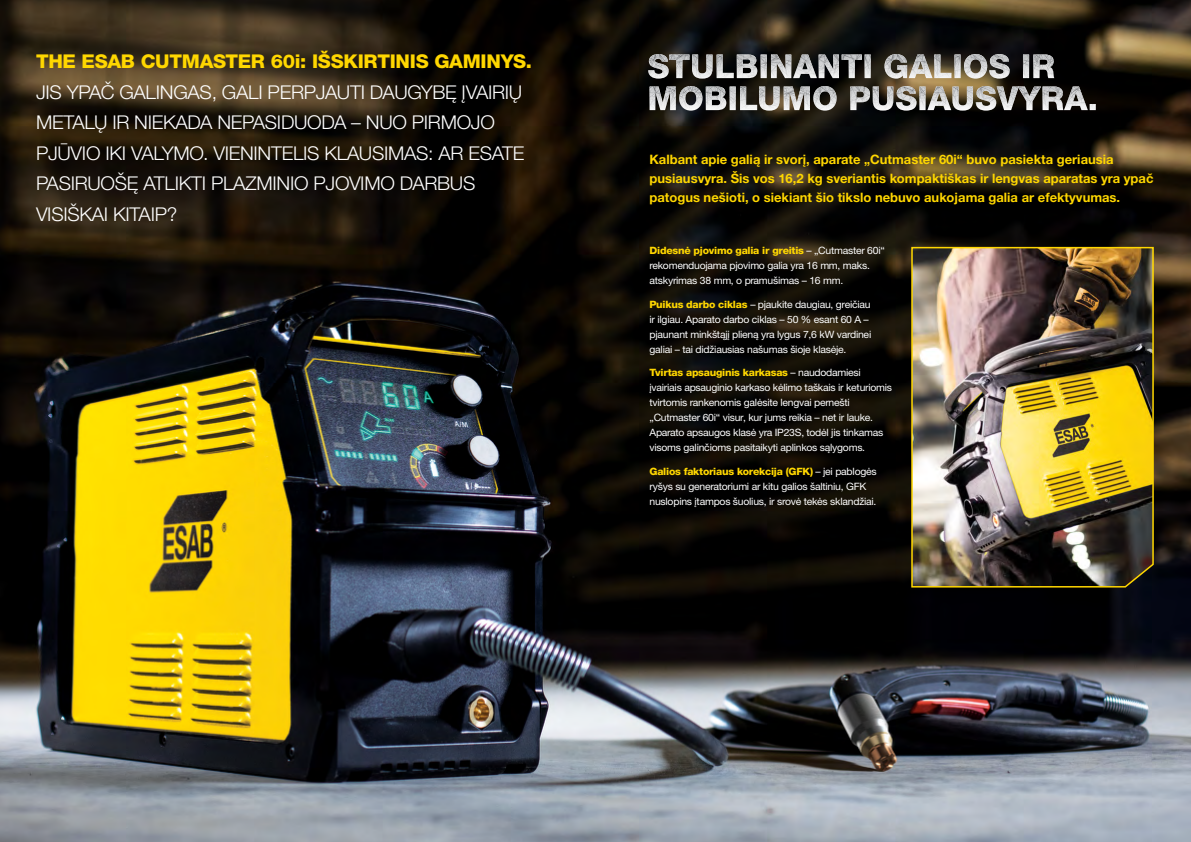
<style>
.page{position:relative;width:1191px;height:842px;background:#fff}
.page>*{position:absolute;margin:0;border:0;box-sizing:border-box;transform-origin:0 0}
.t1{font:300 19px/30.5px "Helvetica Neue LTW1 G";letter-spacing:-.015em;color:#fff}
.t2{font:800 19px "Helvetica Neue LTW1 G";letter-spacing:-.015em;color:#ffd700}
.t3{font:700 13px/19px "Helvetica Neue LTW1 G";color:#ffd700}
.t4{font:10.1px/15px "Helvetica Neue LTW1 G";letter-spacing:-.025em;color:#fff}
.s1{font-weight:800;color:#ffd700}
</style>
<div class="page">
<img style="left:0;top:0;width:1191px;height:842px">
<img style="left:910px;top:246px;width:244px;height:342px">
<svg style="left:649px;top:86px;width:446px;height:25px"></svg>
<img style="left:679px;top:86px;width:408px;height:25px">
<img style="left:648px;top:54px;width:406px;height:25px">
<h1 class="t2" style="left:36px;top:50px;width:497px">THE ESAB CUTMASTER 60i: IŠSKIRTINIS GAMINYS.</h1>
<h1 class="t1" style="left:36px;top:76px;width:490px">JIS YPAČ GALINGAS, GALI PERPJAUTI DAUGYBĘ ĮVAIRIŲ METALŲ IR NIEKADA NEPASIDUODA – NUO PIRMOJO PJŪVIO IKI VALYMO. VIENINTELIS KLAUSIMAS: AR ESATE PASIRUOŠĘ ATLIKTI PLAZMINIO PJOVIMO DARBUS VISIŠKAI KITAIP?</h1>
<p class="t3" style="left:649px;top:149px;width:505px">Kalbant apie galią ir svorį, aparate „Cutmaster 60i“ buvo pasiekta geriausia pusiausvyra. Šis vos 16,2 kg sveriantis kompaktiškas ir lengvas aparatas yra ypač patogus nešioti, o siekiant šio tikslo nebuvo aukojama galia ar efektyvumas.</p>
<p class="t4" style="left:649px;top:243px;width:237px"><span class="s1">Didesnė pjovimo galia ir greitis</span> – „Cutmaster 60i“ rekomenduojama pjovimo galia yra 16 mm, maks. atskyrimas 38 mm, o pramušimas – 16 mm.</p>
<p class="t4" style="left:649px;top:297px;width:223px"><span class="s1">Puikus darbo ciklas</span> – pjaukite daugiau, greičiau ir ilgiau. Aparato darbo ciklas – 50 % esant 60 A – pjaunant minkštąjį plieną yra lygus 7,6 kW vardinei galiai – tai didžiausias našumas šioje klasėje.</p>
<p class="t4" style="left:649px;top:365px;width:244px"><span class="s1">Tvirtas apsauginis karkasas</span> – naudodamiesi įvairiais apsauginio karkaso kėlimo taškais ir keturiomis tvirtomis rankenomis galėsite lengvai pernešti „Cutmaster 60i“ visur, kur jums reikia – net ir lauke.<br>Aparato apsaugos klasė yra IP23S, todėl jis tinkamas visoms galinčioms pasitaikyti aplinkos sąlygoms.</p>
<p class="t4" style="left:649px;top:464px;width:229px"><span class="s1">Galios faktoriaus korekcija (GFK)</span> – jei pablogės ryšys su generatoriumi ar kitu galios šaltiniu, GFK nuslopins įtampos šuolius, ir srovė tekės sklandžiai.</p>
</div>
